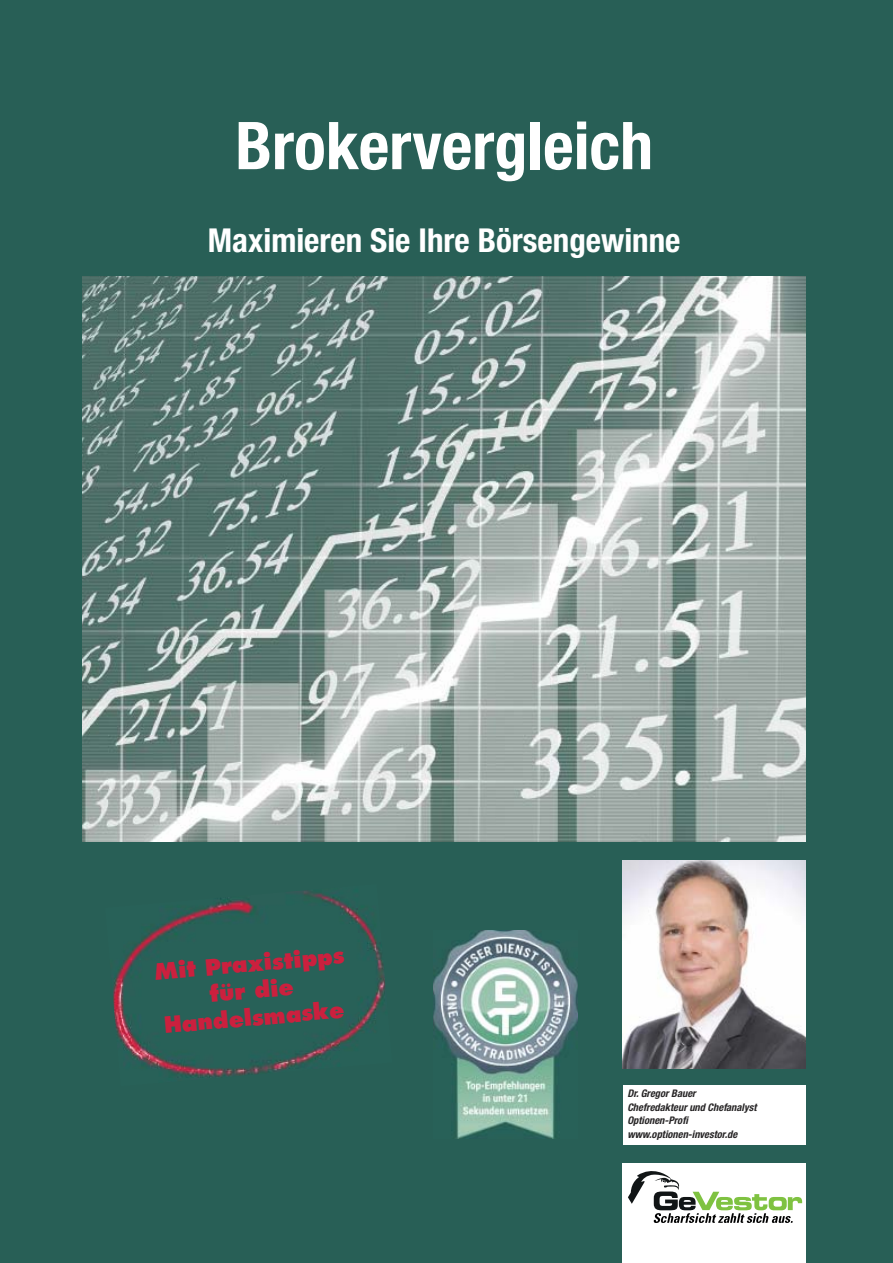
<style>
.page{position:relative;width:893px;height:1263px;background:#285f56}
.page>*{position:absolute;margin:0;border:0;box-sizing:border-box;transform-origin:0 0}
.t1{font:700 condensed 66px "Helvetica Neue";color:#fff}
.t2{font:700 condensed 33px "Helvetica Neue";color:#fff}
.t3{font:800 21.9px/27px "Futura";color:#cb203e;text-align:center}
.t4{font:italic 700 condensed 10.5px/13.5px "Helvetica Neue";color:#272526}
</style>
<div class="page">
<img style="left:83px;top:277px;width:723px;height:565px">
<div style="left:622px;top:1163px;width:184px;height:100px;background:#fff"></div>
<svg style="left:628px;top:1171px;width:174px;height:52px"></svg>
<img style="left:113px;top:890px;width:273px;height:188px">
<img style="left:622px;top:860px;width:183px;height:209px">
<div style="left:623px;top:1085px;width:183px;height:59px;background:#fff"></div>
<img style="left:434px;top:930px;width:144px;height:209px">
<h1 class="t1" style="left:235px;top:122px;width:419px">Brokervergleich</h1>
<h2 class="t2" style="left:208px;top:229px;width:474px">Maximieren Sie Ihre Börsengewinne</h2>
<h3 class="t3" style="left:153px;top:960px;width:192px;rotate:-5deg">Mit Praxistipps für die<br>Handelsmaske</h3>
<p class="t4" style="left:627px;top:1088px;width:131px">Dr. Gregor Bauer<br>Chefredakteur und Chefanalyst<br>Optionen-Profi www.optionen-investor.de</p>
</div>
